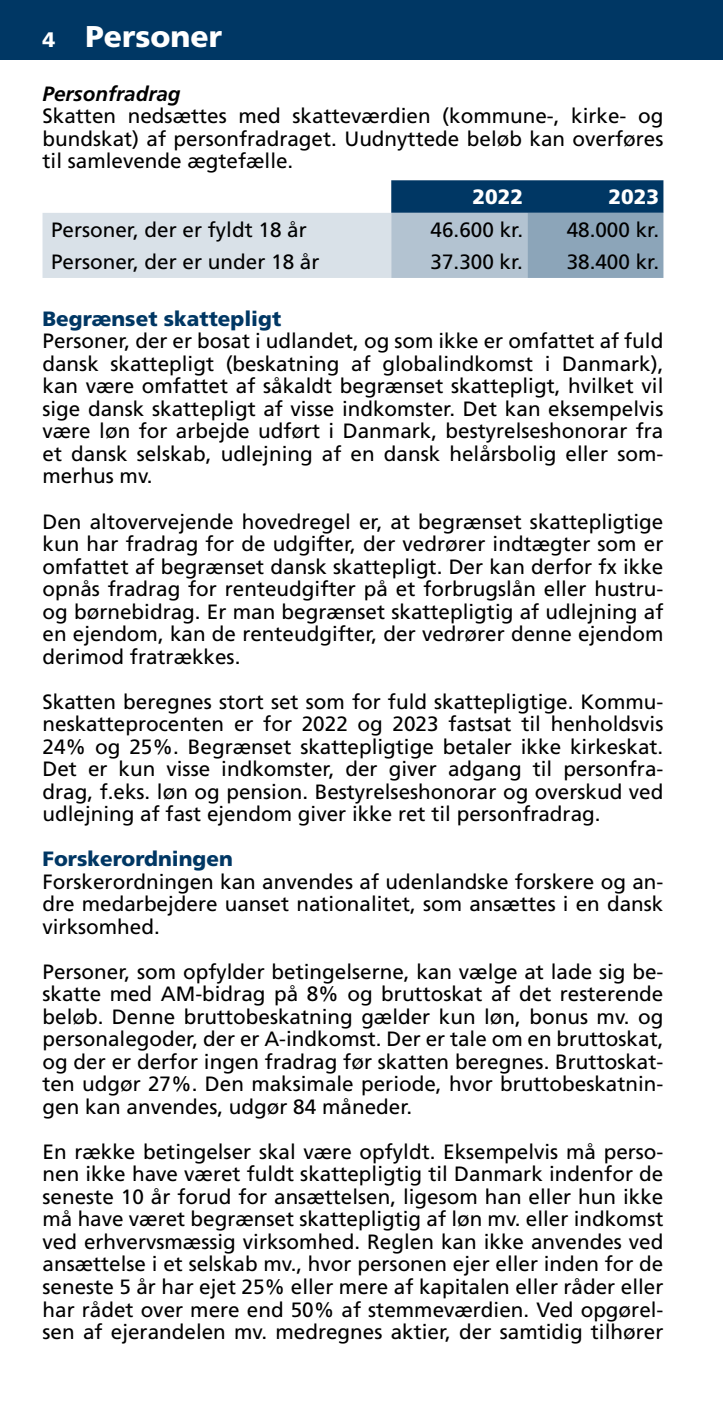
<style>
.page{position:relative;width:723px;height:1404px;background:#fff}
.page>*{position:absolute;margin:0;border:0;box-sizing:border-box;transform-origin:0 0}
.t1{font:900 30px "Frutiger LT Std";color:#fff}
.t2{font:20.7px/22.5px "Frutiger LT Std";color:#000;text-align:justify}
.t3{font:900 20.7px "Frutiger LT Std";color:#003764}
.t4{font:italic 700 20.7px "Frutiger LT Std";color:#000}
.t5{font:900 20.7px "Frutiger LT Std";color:#fff}
.s1{font-size:21px}
</style>
<div class="page">
<div style="left:0;top:0;width:723px;height:60px;background:#003764"></div>
<svg style="left:43px;top:180px;width:620px;height:98px"></svg>
<h1 class="t1" style="left:43px;top:18px;width:181px"><span class="s1">4</span> Personer</h1>
<p class="t4" style="left:43px;top:81px;width:140px">Personfradrag</p>
<p class="t2" style="left:43px;top:105px;width:622px">Skatten nedsættes med skatteværdien (kommune-, kirke- og bundskat) af personfradraget . Uudnyttede beløb kan overføres til samlevende ægtefælle .</p>
<p class="t5" style="left:472px;top:184px;width:52px">2022</p>
<p class="t5" style="left:608px;top:184px;width:52px">2023</p>
<p class="t2" style="left:51px;top:218px;width:257px">Personer, der er fyldt 18 år</p>
<p class="t2" style="left:431px;top:218px;width:94px">46 .600 kr .</p>
<p class="t2" style="left:567px;top:218px;width:94px">48 .000 kr .</p>
<p class="t2" style="left:51px;top:251px;width:270px">Personer, der er under 18 år</p>
<p class="t2" style="left:430px;top:251px;width:94px">37 .300 kr .</p>
<p class="t2" style="left:567px;top:251px;width:94px">38 .400 kr .</p>
<p class="t3" style="left:42px;top:306px;width:240px">Begrænset skattepligt</p>
<p class="t2" style="left:42px;top:330px;width:622px">Personer, der er bosat i udlandet, og som ikke er omfattet af fuld dansk skattepligt (beskatning af globalindkomst i Danmark), kan være omfattet af såkaldt begrænset skattepligt, hvilket vil sige dansk skattepligt af visse indkomster . Det kan eksempelvis være løn for arbejde udført i Danmark, bestyrelseshonorar fra et dansk selskab, udlejning af en dansk helårsbolig eller som&shy;merhus mv .</p>
<p class="t2" style="left:43px;top:510px;width:622px">Den altovervejende hovedregel er, at begrænset skattepligtige kun har fradrag for de udgifter, der vedrører indtægter som er omfattet af begrænset dansk skattepligt . Der kan derfor fx ikke opnås fradrag for renteudgifter på et forbrugslån eller hustru&shy;og børnebidrag . Er man begrænset skattepligtig af udlejning af en ejendom, kan de renteudgifter, der vedrører denne ejendom derimod fratrækkes .</p>
<p class="t2" style="left:43px;top:690px;width:622px">Skatten beregnes stort set som for fuld skattepligtige . Kommu&shy;neskatteprocenten er for 2022 og 2023 fastsat til henholdsvis 24% og 25% . Begrænset skattepligtige betaler ikke kirkeskat .<br>Det er kun visse indkomster, der giver adgang til personfra&shy;drag, f .eks . løn og pension . Bestyrelseshonorar og overskud ved udlejning af fast ejendom giver ikke ret til personfradrag .</p>
<p class="t3" style="left:43px;top:846px;width:192px">Forskerordningen</p>
<p class="t2" style="left:43px;top:870px;width:622px">Forskerordningen kan anvendes af udenlandske forskere og an&shy;dre medarbejdere uanset nationalitet, som ansættes i en dansk virksomhed .</p>
<p class="t2" style="left:43px;top:960px;width:622px">Personer, som opfylder betingelserne, kan vælge at lade sig be&shy;skatte med AM-bidrag på 8% og bruttoskat af det resterende beløb . Denne bruttobeskatning gælder kun løn, bonus mv . og personalegoder, der er A-indkomst . Der er tale om en bruttoskat, og der er derfor ingen fradrag før skatten beregnes . Bruttoskat&shy;ten udgør 27% . Den maksimale periode, hvor bruttobeskatnin&shy;gen kan anvendes, udgør 84 måneder .</p>
<p class="t2" style="left:43px;top:1140px;width:622px">En række betingelser skal være opfyldt . Eksempelvis må perso&shy;nen ikke have været fuldt skattepligtig til Danmark indenfor de seneste 10 år forud for ansættelsen, ligesom han eller hun ikke må have været begrænset skattepligtig af løn mv . eller indkomst ved erhvervsmæssig virksomhed . Reglen kan ikke anvendes ved ansættelse i et selskab mv ., hvor personen ejer eller inden for de seneste 5 år har ejet 25% eller mere af kapitalen eller råder eller har rådet over mere end 50% af stemmeværdien . Ved opgørel&shy;sen af ejerandelen mv . medregnes aktier, der samtidig tilhører</p>
</div>
